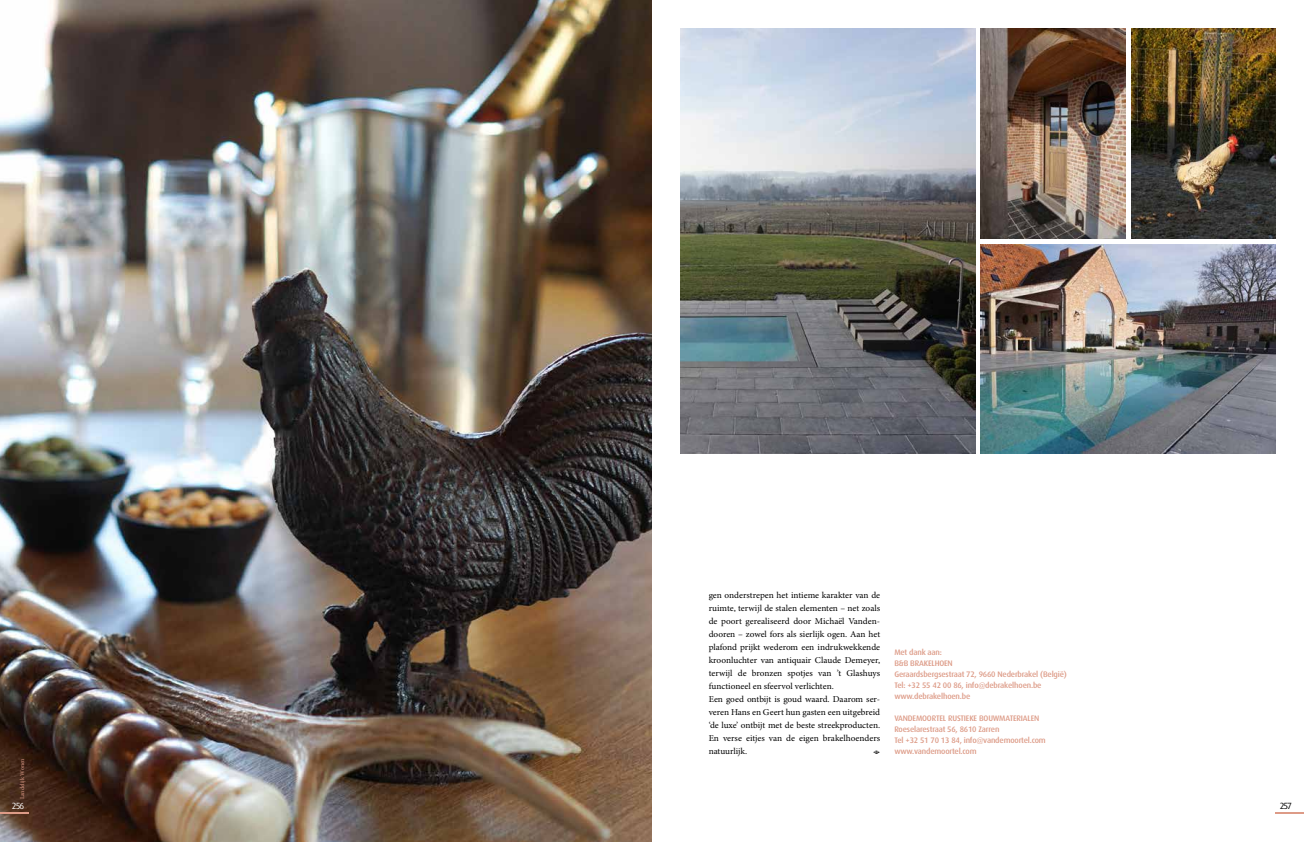
<style>
.page{position:relative;width:1304px;height:842px;background:#fff}
.page>*{position:absolute;margin:0;border:0;box-sizing:border-box;transform-origin:0 0}
.t1{font:9px/13px "Minion Pro";color:#000}
.t2{font:9px "Dax";color:#000}
.t3{font:9px "Dax";color:#fff}
.t4{font:500 8px/11px "Dax";letter-spacing:-.02em;color:#dd9b87}
.t5{font:6px "Minion Pro";letter-spacing:-.005em;color:#dd9b87}
</style>
<div class="page">
<hr style="left:1276px;top:812px;width:28px;height:2px;background:#dd9b87">
<img style="left:981px;top:244px;width:295px;height:210px">
<img style="left:680px;top:29px;width:295px;height:425px">
<img style="left:981px;top:29px;width:144px;height:209px">
<img style="left:1131px;top:29px;width:145px;height:209px">
<img style="left:0;top:0;width:652px;height:842px">
<hr style="left:0;top:812px;width:28px;height:2px;background:#dd9b87">
<p class="t5" style="left:18px;top:799px;width:43px;rotate:-90deg">Landelijk Wonen</p>
<p class="t3" style="left:12px;top:801px;width:14px">256</p>
<p class="t1" style="left:709px;top:589px;width:173px">gen onderstrepen het intieme karakter van de ruimte, terwijl de stalen elementen – net zoals de poort gerealiseerd door Michaël Vanden&shy;dooren – zowel fors als sierlijk ogen. Aan het plafond prijkt wederom een indrukwekkende kroonluchter van antiquair Claude Demeyer, terwijl de bronzen spotjes van ’t Glashuys functioneel en sfeervol verlichten.<br>Een goed ontbijt is goud waard. Daarom ser&shy;veren Hans en Geert hun gasten een uitgebreid ‘de luxe’ ontbijt met de beste streekproducten.<br>En verse eitjes van de eigen brakelhoenders natuurlijk.</p>
<p class="t4" style="left:894px;top:647px;width:174px">Met dank aan:<br>B&amp;B BRAKELHOEN<br>Geraardsbergsestraat 72, 9660 Nederbrakel (België)<br>Tel: +32 55 42 00 86, info@debrakelhoen.be www.debrakelhoen.be</p>
<p class="t4" style="left:894px;top:713px;width:153px">VANDEMOORTEL RUSTIEKE BOUWMATERIALEN Roeselarestraat 56, 8610 Zarren<br>Tel +32 51 70 13 84, info@vandemoortel.com www.vandemoortel.com</p>
<p class="t2" style="left:1280px;top:801px;width:14px">257</p>
</div>
